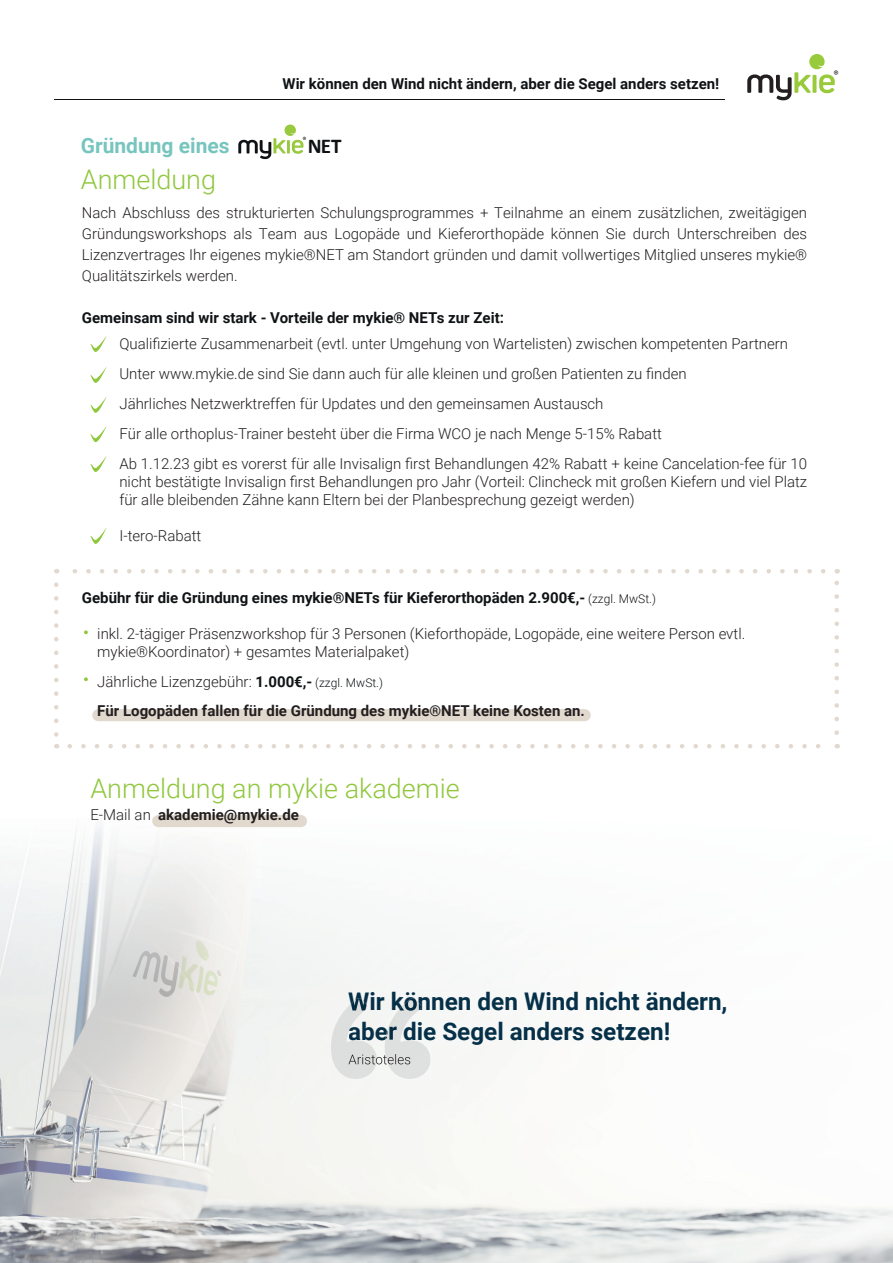
<style>
.page{position:relative;width:893px;height:1263px;background:#fff}
.page>*{position:absolute;margin:0;border:0;box-sizing:border-box;transform-origin:0 0}
.t1{font:300 27px "Roboto";color:#90c73d}
.t2{font:700 24.3px/29.1px "Roboto";color:#053048}
.t3{font:700 21.15px "Calibri";color:#0f1214}
.t4{font:700 21px "Roboto";color:#77c5be}
.t5{font:300 15px/30px "Roboto";color:#231f20}
.t6{font:700 15px "Roboto";color:#101315}
.t7{font:700 15px/29.1px "Roboto";color:#231f20}
.s1{font-weight:300;font-size:12px}
.s2{font-weight:300}
.s3{color:#101315}
.s4{font-weight:300;font-size:12px;color:#101315}
</style>
<div class="page">
<img style="left:0;top:569px;width:783px;height:436px">
<img style="left:0;top:1005px;width:367px;height:258px">
<img style="left:420px;top:1015px;width:263px;height:248px">
<img style="left:683px;top:1207px;width:105px;height:56px">
<img style="left:367px;top:1079px;width:53px;height:184px">
<img style="left:349px;top:992px;width:377px;height:22px">
<img style="left:431px;top:1021px;width:239px;height:24px">
<div style="left:92px;top:709px;width:499px;height:12px;background:#e2d9ce;border-radius:6px"></div>
<svg style="left:747px;top:54px;width:91px;height:46px"></svg>
<hr style="left:54px;top:99px;width:671px;height:1px;background:#101315">
<svg style="left:90px;top:336px;width:17px;height:16px"></svg>
<svg style="left:90px;top:367px;width:17px;height:16px"></svg>
<svg style="left:90px;top:426px;width:17px;height:17px"></svg>
<svg style="left:90px;top:396px;width:17px;height:17px"></svg>
<svg style="left:90px;top:456px;width:17px;height:16px"></svg>
<svg style="left:90px;top:528px;width:17px;height:16px"></svg>
<svg style="left:238px;top:125px;width:68px;height:34px"></svg>
<svg style="left:70px;top:744px;width:751px;height:4px"></svg>
<svg style="left:63px;top:569px;width:760px;height:4px"></svg>
<svg style="left:54px;top:585px;width:4px;height:163px"></svg>
<svg style="left:834px;top:569px;width:5px;height:164px"></svg>
<svg style="left:84px;top:630px;width:4px;height:4px"></svg>
<svg style="left:84px;top:677px;width:4px;height:4px"></svg>
<div style="left:152px;top:815px;width:155px;height:12px;background:#e2d9ce;border-radius:6px"></div>
<img style="left:331px;top:998px;width:100px;height:81px">
<img style="left:348px;top:1054px;width:62px;height:10px">
<img style="left:349px;top:998px;width:82px;height:17px">
<img style="left:349px;top:1021px;width:82px;height:24px">
<p class="t6" style="left:283px;top:73px;width:438px">Wir können den Wind nicht ändern, aber die Segel anders setzen!</p>
<h3 class="t4" style="left:81px;top:131px;width:150px">Gründung eines</h3>
<h3 class="t3" style="left:308px;top:131px;width:35px">NET</h3>
<h1 class="t1" style="left:81px;top:161px;width:137px">Anmeldung</h1>
<p class="t5" style="left:82px;top:201px;width:727px;line-height:21px;text-align:justify">Nach Abschluss des strukturierten Schulungsprogrammes + Teilnahme an einem zusätzlichen, zweitägigen Gründungsworkshops als Team aus Logopäde und Kieferorthopäde können Sie durch Unterschreiben des Lizenzvertrages Ihr eigenes mykie®NET am Standort gründen und damit vollwertiges Mitglied unseres mykie® Qualitätszirkels werden.</p>
<p class="t6" style="left:82px;top:307px;width:424px">Gemeinsam sind wir stark - Vorteile der mykie® NETs zur Zeit:</p>
<p class="t5" style="left:119px;top:328px;width:689px">Qualifizierte Zusammenarbeit (evtl. unter Umgehung von Wartelisten) zwischen kompetenten Partnern Unter www.mykie.de sind Sie dann auch für alle kleinen und großen Patienten zu finden<br>Jährliches Netzwerktreffen für Updates und den gemeinsamen Austausch<br>Für alle orthoplus-Trainer besteht über die Firma WCO je nach Menge 5-15% Rabatt<br>Ab 1.12.23 gibt es vorerst für alle Invisalign first Behandlungen 42% Rabatt + keine Cancelation-fee für 10</p>
<p class="t5" style="left:119px;top:472px;width:689px;line-height:18px">nicht bestätigte Invisalign first Behandlungen pro Jahr (Vorteil: Clincheck mit großen Kiefern und viel Platz für alle bleibenden Zähne kann Eltern bei der Planbesprechung gezeigt werden)</p>
<p class="t5" style="left:119px;top:520px;width:83px">I-tero-Rabatt</p>
<p class="t6" style="left:82px;top:587px;width:576px">Gebühr für die Gründung eines mykie®NETs für Kieferorthopäden 2.900€,- <span class="s1">(zzgl. MwSt.)</span></p>
<p class="t5" style="left:97px;top:624px;width:649px;line-height:18px">inkl. 2-tägiger Präsenzworkshop für 3 Personen (Kieforthopäde, Logopäde, eine weitere Person evtl. mykie®Koordinator) + gesamtes Materialpaket)</p>
<p class="t7" style="left:97px;top:666px;width:489px"><span class="s2">Jährliche Lizenzgebühr:</span> <span class="s3">1.000€,-</span> <span class="s4">(zzgl. MwSt.)<br></span>Für Logopäden fallen für die Gründung des mykie®NET keine Kosten an.</p>
<h1 class="t1" style="left:90px;top:769px;width:371px">Anmeldung an mykie akademie</h1>
<p class="t7" style="left:90px;top:799px;width:210px"><span class="s2">E-Mail an</span> akademie@mykie.de</p>
<h2 class="t2" style="left:348px;top:986px;width:381px">Wir können den Wind nicht ändern, aber die Segel anders setzen!</h2>
</div>
